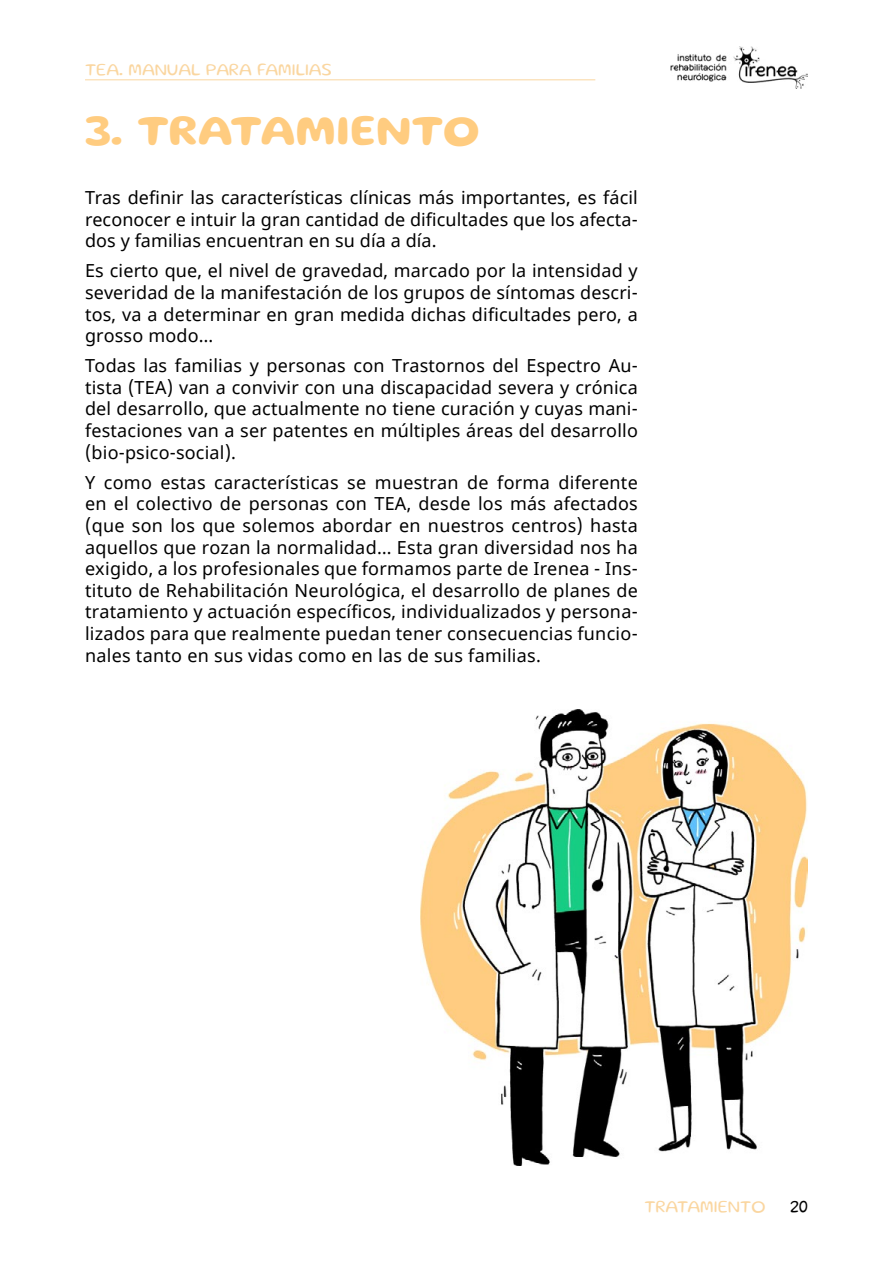
<style>
.page{position:relative;width:893px;height:1263px;background:#fff}
.page>*{position:absolute;margin:0;border:0;box-sizing:border-box;transform-origin:0 0}
.t1{font:100 45px "Gluten";color:#ffcc80}
.t2{font:18px/21.6px "Noto Sans";letter-spacing:.01em;color:#000;text-align:justify}
.t3{font:100 18px "Gluten";color:#fad6a0}
.t4{font:100 18px "Gluten";color:#000}
</style>
<div class="page">
<hr style="left:85px;top:80px;width:510px;height:1px;background:#fad6a0">
<img style="left:670px;top:46px;width:138px;height:43px">
<img style="left:421px;top:709px;width:387px;height:456px">
<p class="t3" style="left:85px;top:57px;width:248px">TEA. MANUAL PARA FAMILIAS</p>
<h1 class="t1" style="left:85px;top:99px;width:396px">3. TRATAMIENTO</h1>
<p class="t2" style="left:85px;top:187px;width:554px">Tras definir las características clínicas más importantes, es fácil reconocer e intuir la gran cantidad de dificultades que los afecta&shy;dos y familias encuentran en su día a día.</p>
<p class="t2" style="left:85px;top:261px;width:554px">Es cierto que, el nivel de gravedad, marcado por la intensidad y severidad de la manifestación de los grupos de síntomas descri&shy;tos, va a determinar en gran medida dichas dificultades pero, a grosso modo…</p>
<p class="t2" style="left:85px;top:356px;width:554px">Todas las familias y personas con Trastornos del Espectro Au&shy;tista (TEA) van a convivir con una discapacidad severa y crónica del desarrollo, que actualmente no tiene curación y cuyas mani&shy;festaciones van a ser patentes en múltiples áreas del desarrollo (bio-psico-social).</p>
<p class="t2" style="left:85px;top:472px;width:554px">Y como estas características se muestran de forma diferente en el colectivo de personas con TEA, desde los más afectados (que son los que solemos abordar en nuestros centros) hasta aquellos que rozan la normalidad… Esta gran diversidad nos ha exigido, a los profesionales que formamos parte de Irenea - Ins&shy;tituto de Rehabilitación Neurológica, el desarrollo de planes de tratamiento y actuación específicos, individualizados y persona&shy;lizados para que realmente puedan tener consecuencias funcio&shy;nales tanto en sus vidas como en las de sus familias.</p>
<p class="t3" style="left:645px;top:1194px;width:122px">TRATAMIENTO</p>
<p class="t4" style="left:790px;top:1194px;width:19px">20</p>
</div>
